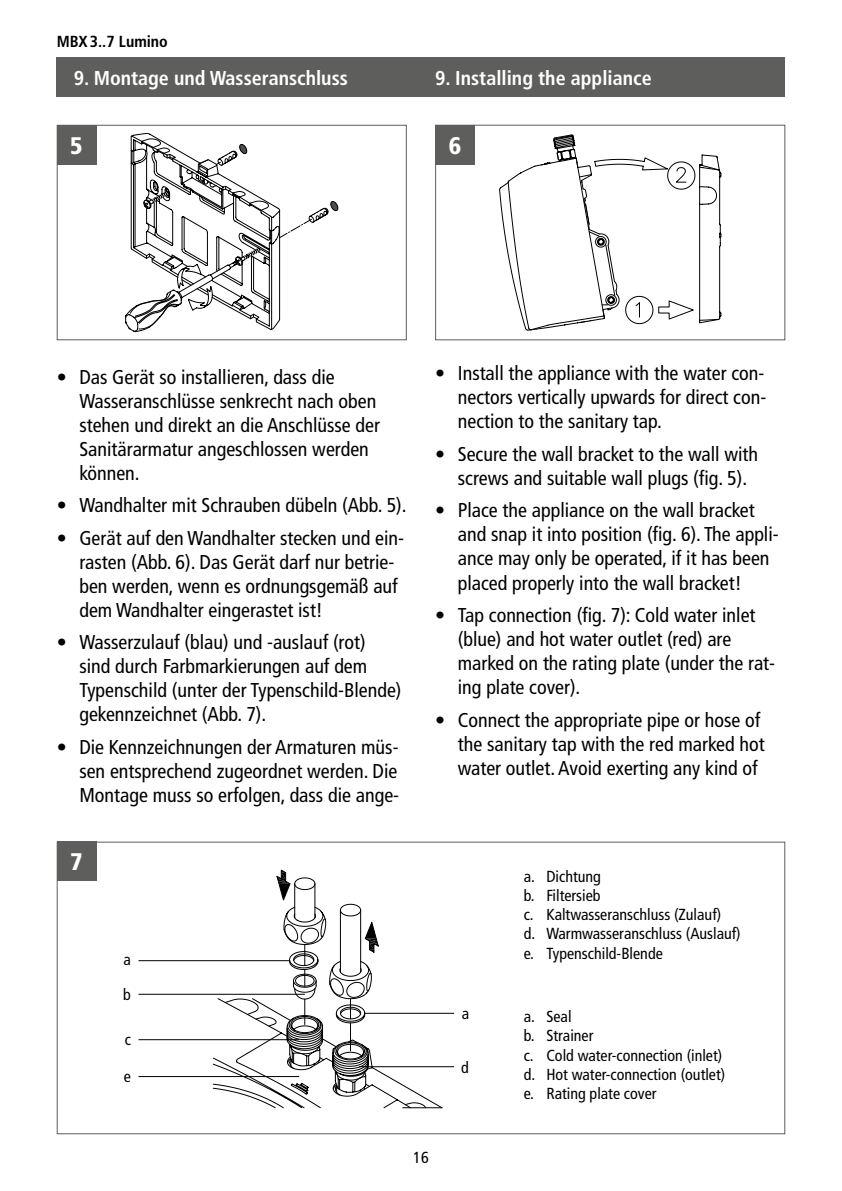
<style>
.page{position:relative;width:842px;height:1191px;background:#fff}
.page>*{position:absolute;margin:0;border:0;box-sizing:border-box;transform-origin:0 0}
.t1{font:900 condensed 24px "Frutiger LT Std";color:#fff}
.t2{font:condensed 20px/24px "Frutiger LT Std";color:#000}
.t3{font:700 condensed 20px "Frutiger LT Std";color:#fff}
.t4{font:condensed 16px/19.2px "Frutiger LT Std";color:#000}
.t5{font:700 condensed 16px "Frutiger LT Std";color:#000}
</style>
<div class="page">
<svg style="left:499px;top:135px;width:222px;height:196px"></svg>
<div style="left:435px;top:125px;width:350px;height:215px;border:1px solid #5e5e5d"></div>
<svg style="left:125px;top:133px;width:213px;height:199px"></svg>
<div style="left:57px;top:125px;width:350px;height:215px;border:1px solid #5e5e5d"></div>
<div style="left:57px;top:57px;width:728px;height:39px;background:#5e5e5d"></div>
<div style="left:57px;top:125px;width:39px;height:39px;background:#5e5e5d"></div>
<div style="left:435px;top:125px;width:40px;height:39px;background:#5e5e5d"></div>
<div style="left:57px;top:841px;width:39px;height:40px;background:#5e5e5d"></div>
<svg style="left:213px;top:869px;width:229px;height:240px"></svg>
<hr style="left:359px;top:1066px;width:95px;height:1px;background:#000">
<hr style="left:364px;top:1013px;width:90px;height:1px;background:#000">
<hr style="left:138px;top:960px;width:152px;height:1px;background:#000">
<hr style="left:138px;top:993px;width:167px;height:1px;background:#000">
<hr style="left:138px;top:1039px;width:161px;height:1px;background:#000">
<hr style="left:138px;top:1076px;width:161px;height:1px;background:#000">
<p class="t5" style="left:57px;top:32px;width:113px">MBX3..7 Lumino</p>
<p class="t3" style="left:74px;top:66px;width:276px">9. Montage und Wasseranschluss</p>
<p class="t3" style="left:435px;top:66px;width:218px">9. Installing the appliance</p>
<p class="t1" style="left:70px;top:131px;width:14px">5</p>
<p class="t1" style="left:449px;top:131px;width:14px">6</p>
<p class="t2" style="left:79px;top:365px;width:302px;text-indent:-23px">• Das Gerät so installieren, dass die<br>Wasseranschlüsse senkrecht nach oben stehen und direkt an die Anschlüsse der<br>Sanitärarmatur angeschlossen werden können.</p>
<p class="t2" style="left:57px;top:493px;width:351px">• Wandhalter mit Schrauben dübeln (Abb. 5).</p>
<p class="t2" style="left:79px;top:526px;width:326px;text-indent:-23px">• Gerät auf den Wandhalter stecken und ein&shy;rasten (Abb. 6). Das Gerät darf nur betrie&shy;ben werden, wenn es ordnungsgemäß auf dem Wandhalter eingerastet ist!</p>
<p class="t2" style="left:79px;top:630px;width:324px;text-indent:-23px">• Wasserzulauf (blau) und -auslauf (rot) sind durch Farbmarkierungen auf dem Typenschild (unter der Typenschild-Blende) gekennzeichnet (Abb. 7).</p>
<p class="t2" style="left:79px;top:735px;width:321px;text-align:justify;text-indent:-23px">• Die Kennzeichnungen der Armaturen müs&shy;sen entsprechend zugeordnet werden. Die Montage muss so erfolgen, dass die ange-</p>
<p class="t1" style="left:70px;top:847px;width:14px">7</p>
<p class="t4" style="left:123px;top:942px;width:9px;line-height:34.8px">a b</p>
<p class="t4" style="left:125px;top:1030px;width:8px">c</p>
<p class="t4" style="left:124px;top:1067px;width:9px">e</p>
<p class="t2" style="left:458px;top:361px;width:310px;text-align:justify;text-indent:-23px">• Install the appliance with the water con&shy;nectors vertically upwards for direct con&shy;nection to the sanitary tap.</p>
<p class="t2" style="left:435px;top:442px;width:324px;text-align:center">• Secure the wall bracket to the wall with screws and suitable wall plugs (fig. 5).</p>
<p class="t2" style="left:458px;top:498px;width:322px;text-indent:-23px">• Place the appliance on the wall bracket and snap it into position (fig. 6). The appli&shy;ance may only be operated, if it has been placed properly into the wall bracket!</p>
<p class="t2" style="left:458px;top:603px;width:319px;text-indent:-23px">• Tap connection (fig. 7): Cold water inlet (blue) and hot water outlet (red) are marked on the rating plate (under the rat&shy;ing plate cover).</p>
<p class="t2" style="left:458px;top:707px;width:308px;text-indent:-23px">• Connect the appropriate pipe or hose of the sanitary tap with the red marked hot water outlet. Avoid exerting any kind of</p>
<p class="t4" style="left:462px;top:1003px;width:9px">a</p>
<p class="t4" style="left:461px;top:1057px;width:9px">d</p>
<p class="t4" style="left:524px;top:866px;width:219px">a. Dichtung<br>b. Filtersieb<br>c. Kaltwasseranschluss (Zulauf)<br>d. Warmwasseranschluss (Auslauf) e. Typenschild-Blende</p>
<p class="t4" style="left:524px;top:1007px;width:203px">a. Seal<br>b. Strainer<br>c. Cold water-connection (inlet) d. Hot water-connection (outlet) e. Rating plate cover</p>
<p class="t4" style="left:413px;top:1148px;width:17px">16</p>
</div>
